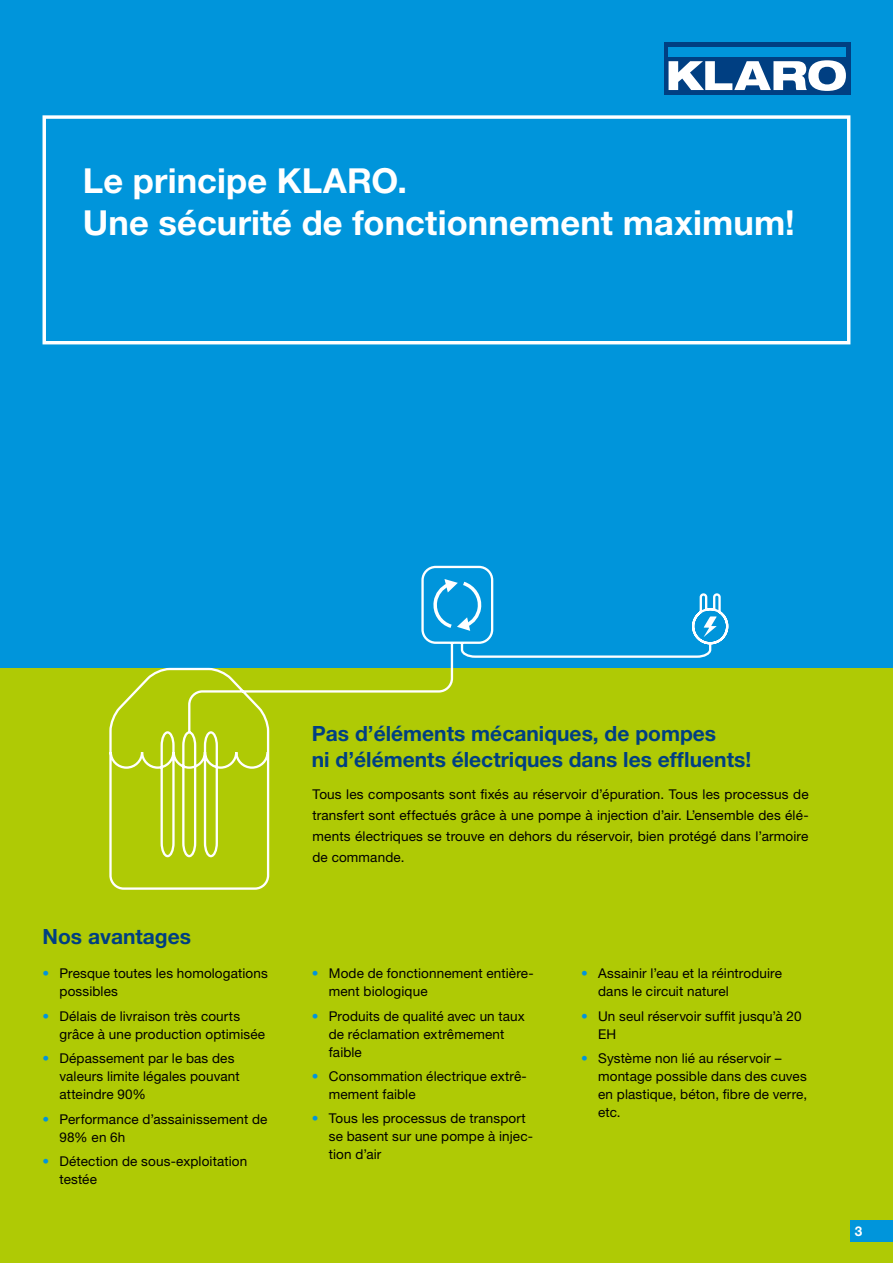
<style>
.page{position:relative;width:893px;height:1263px;background:#fff}
.page>*{position:absolute;margin:0;border:0;box-sizing:border-box;transform-origin:0 0}
.t1{font:700 34.5px/42px "Helvetica Neue LT Pro";letter-spacing:.005em;color:#fff}
.t2{font:700 21px/25.5px "Helvetica Neue LT Pro";color:#003f82}
.t3{font:13.5px/18px "Helvetica Neue LT Pro";letter-spacing:.01em;color:#000}
.t4{font:700 13.5px "Helvetica Neue LT Pro";color:#fff}
.s1{color:#0095db}
</style>
<div class="page">
<div style="left:0;top:631px;width:893px;height:632px;background:#afca05"></div>
<div style="left:0;top:0;width:893px;height:668px;background:#0095db"></div>
<div style="left:43px;top:115px;width:807px;height:229px;border:3px solid #fff"></div>
<svg style="left:109px;top:565px;width:603px;height:325px"></svg>
<svg style="left:430px;top:579px;width:55px;height:52px"></svg>
<svg style="left:691px;top:592px;width:38px;height:54px"></svg>
<div style="left:664px;top:43px;width:186px;height:52px;background:#003f82"></div>
<svg style="left:669px;top:60px;width:177px;height:31px"></svg>
<div style="left:669px;top:47px;width:177px;height:10px;background:#0095db"></div>
<div style="left:850px;top:1220px;width:43px;height:22px;background:#0095db"></div>
<h1 class="t1" style="left:83px;top:159px;width:713px">Le principe KLARO.<br>Une sécurité de fonctionnement maximum!</h1>
<h2 class="t2" style="left:43px;top:923px;width:150px">Nos avantages</h2>
<p class="t3" style="left:60px;top:964px;width:210px;text-indent:-17px"><span class="s1">•</span> Presque toutes les homologations possibles</p>
<p class="t3" style="left:60px;top:1007px;width:207px;text-indent:-17px"><span class="s1">•</span> Délais de livraison très courts grâce à une production optimisée</p>
<p class="t3" style="left:60px;top:1049px;width:182px;text-indent:-17px"><span class="s1">•</span> Dépassement par le bas des valeurs limite légales pouvant atteindre 90%</p>
<p class="t3" style="left:60px;top:1109px;width:209px;text-indent:-17px"><span class="s1">•</span> Performance d’assainissement de<br>98% en 6h</p>
<p class="t3" style="left:60px;top:1152px;width:189px;text-indent:-17px"><span class="s1">•</span> Détection de sous-exploitation testée</p>
<h2 class="t2" style="left:312px;top:720px;width:441px">Pas d’éléments mécaniques, de pompes<br>ni d’éléments électriques dans les effluents!</h2>
<p class="t3" style="left:313px;top:783px;width:498px;line-height:21px;text-align:justify">Tous les composants sont fixés au réservoir d’épuration. Tous les processus de transfert sont effectués grâce à une pompe à injection d’air. L’ensemble des élé&shy;ments électriques se trouve en dehors du réservoir, bien protégé dans l’armoire de commande.</p>
<p class="t3" style="left:329px;top:964px;width:206px;text-indent:-17px"><span class="s1">•</span> Mode de fonctionnement entière&shy;ment biologique</p>
<p class="t3" style="left:329px;top:1007px;width:198px;text-indent:-17px"><span class="s1">•</span> Produits de qualité avec un taux de réclamation extrêmement faible</p>
<p class="t3" style="left:329px;top:1067px;width:199px;text-indent:-17px"><span class="s1">•</span> Consommation électrique extrê&shy;mement faible</p>
<p class="t3" style="left:329px;top:1109px;width:206px;text-indent:-17px"><span class="s1">•</span> Tous les processus de transport se basent sur une pompe à injec&shy;tion d’air</p>
<p class="t3" style="left:598px;top:964px;width:185px;text-indent:-17px"><span class="s1">•</span> Assainir l’eau et la réintroduire dans le circuit naturel</p>
<p class="t3" style="left:598px;top:1007px;width:205px;text-indent:-17px"><span class="s1">•</span> Un seul réservoir suffit jusqu’à 20<br>EH</p>
<p class="t3" style="left:598px;top:1049px;width:211px;text-indent:-17px"><span class="s1">•</span> Système non lié au réservoir – montage possible dans des cuves en plastique, béton, fibre de verre, etc.</p>
<p class="t4" style="left:855px;top:1222px;width:9px">3</p>
</div>
